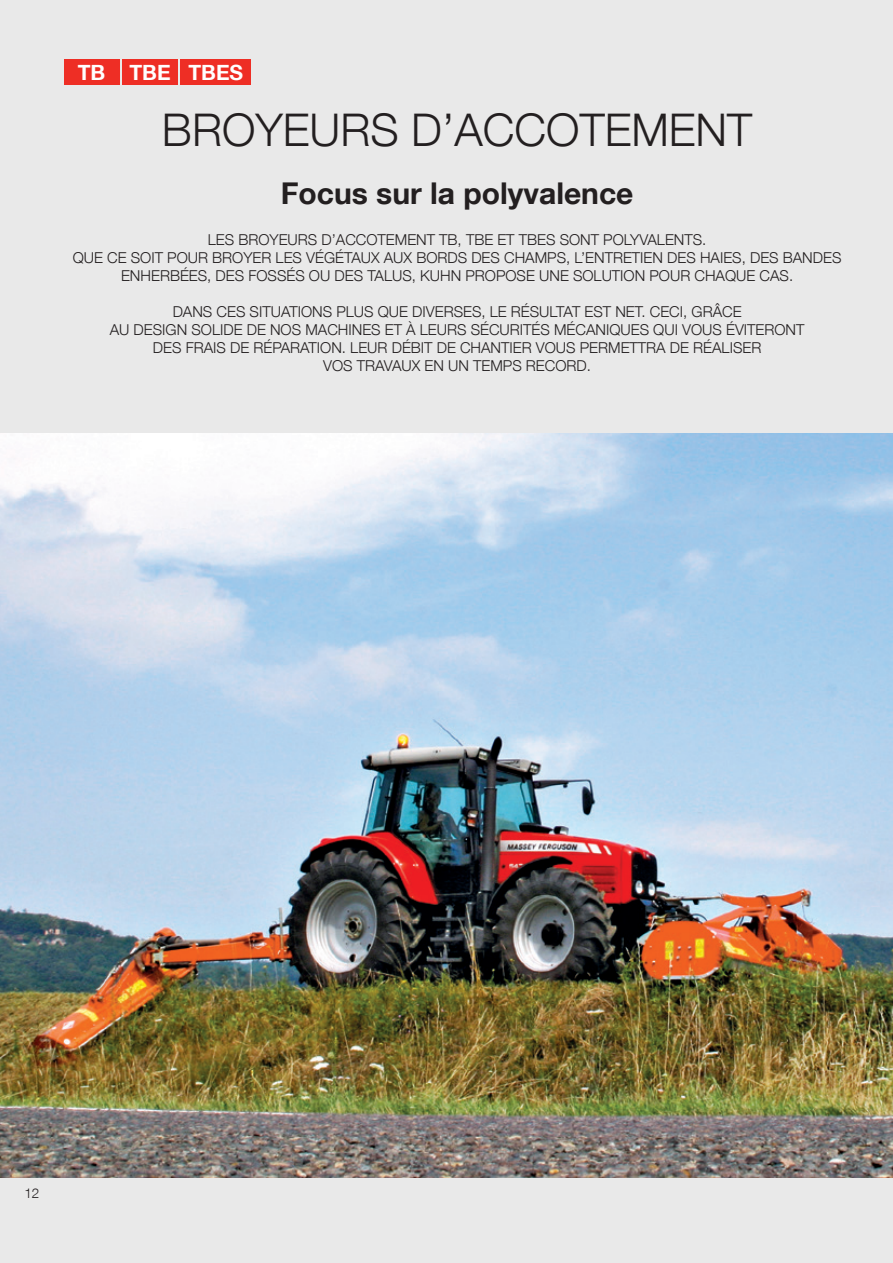
<style>
.page{position:relative;width:893px;height:1263px;background:#e9e9e9}
.page>*{position:absolute;margin:0;border:0;box-sizing:border-box;transform-origin:0 0}
.t1{font:300 45px "Helvetica Neue LT Com";color:#231f20}
.t2{font:700 30px "Helvetica Neue LT Com";color:#231f20}
.t3{font:700 21px "Helvetica Neue LT Com";color:#fff}
.t4{font:300 15px/18px "Helvetica Neue LT Com";color:#231f20;text-align:center}
.t5{font:300 13.5px "Helvetica Neue LT Com";color:#231f20}
</style>
<div class="page">
<img style="left:0;top:434px;width:893px;height:744px">
<div style="left:64px;top:60px;width:55px;height:25px;background:#ee2e25"></div>
<div style="left:122px;top:60px;width:56px;height:25px;background:#ee2e25"></div>
<div style="left:181px;top:60px;width:70px;height:25px;background:#ee2e25"></div>
<p class="t3" style="left:78px;top:59px;width:29px">TB</p>
<p class="t3" style="left:129px;top:59px;width:43px">TBE</p>
<p class="t3" style="left:188px;top:59px;width:56px">TBES</p>
<p class="t1" style="left:162px;top:102px;width:592px">BROYEURS D’ACCOTEMENT</p>
<p class="t2" style="left:281px;top:175px;width:354px">Focus sur la polyvalence</p>
<p class="t4" style="left:208px;top:230px;width:500px">LES BROYEURS D’ACCOTEMENT TB, TBE ET TBES SONT POLYVALENTS.</p>
<p class="t4" style="left:73px;top:248px;width:770px">QUE CE SOIT POUR BROYER LES VÉGÉTAUX AUX BORDS DES CHAMPS, L’ENTRETIEN DES HAIES, DES BANDES<br>ENHERBÉES, DES FOSSÉS OU DES TALUS, KUHN PROPOSE UNE SOLUTION POUR CHAQUE CAS.</p>
<p class="t4" style="left:110px;top:302px;width:696px">DANS CES SITUATIONS PLUS QUE DIVERSES, LE RÉSULTAT EST NET. CECI, GRÂCE<br>AU DESIGN SOLIDE DE NOS MACHINES ET À LEURS SÉCURITÉS MÉCANIQUES QUI VOUS ÉVITERONT DES FRAIS DE RÉPARATION. LEUR DÉBIT DE CHANTIER VOUS PERMETTRA DE RÉALISER<br>VOS TRAVAUX EN UN TEMPS RECORD.</p>
<p class="t5" style="left:25px;top:1185px;width:16px">12</p>
</div>
